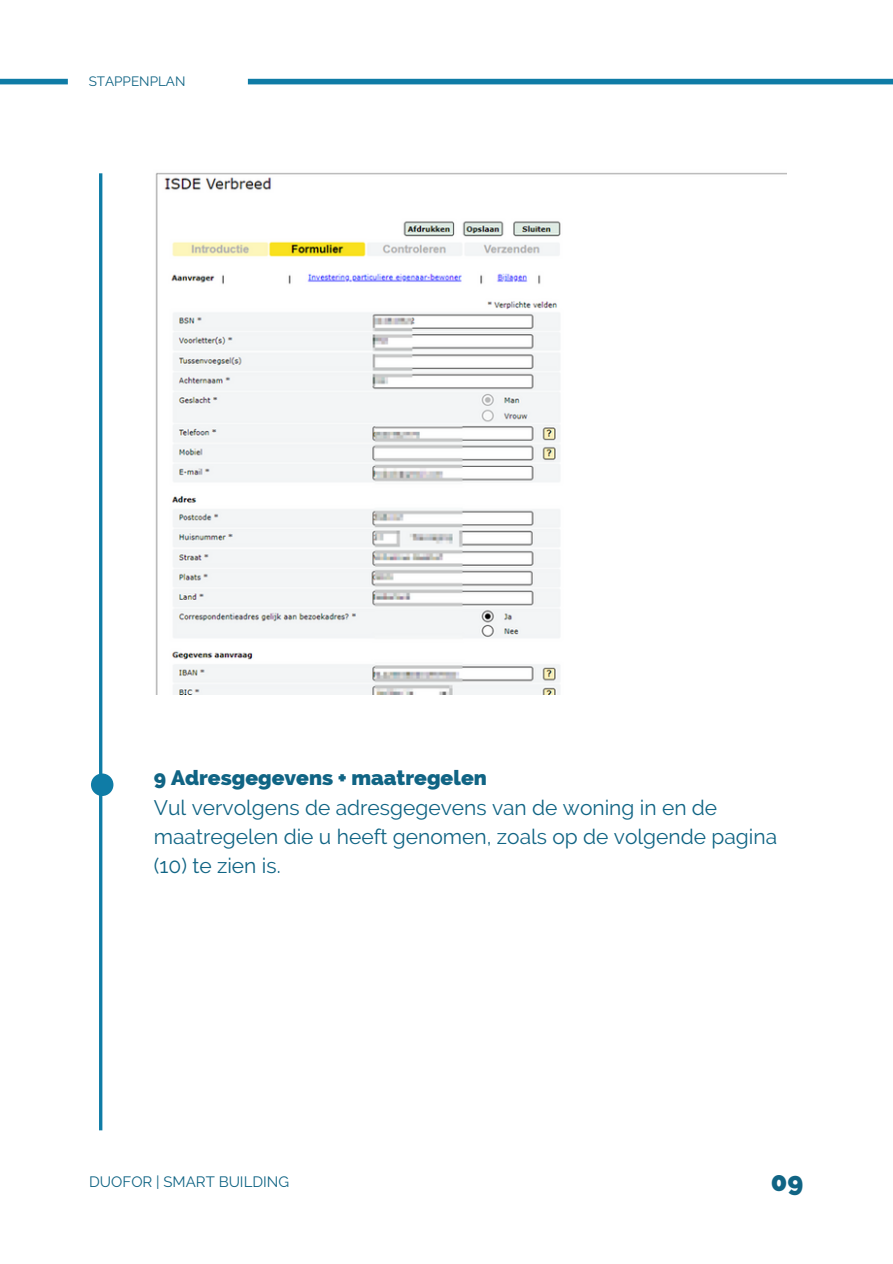
<style>
.page{position:relative;width:893px;height:1264px;background:#fff}
.page>*{position:absolute;margin:0;border:0;box-sizing:border-box;transform-origin:0 0}
.t1{font:800 27px "Raleway";color:#106484}
.t2{font:21px/29.2px "Raleway";color:#106484}
.t3{font:800 21px "Raleway";color:#106484}
.t4{font:15px "Raleway";color:#106484}
.t5{font:13.5px "Raleway";color:#106484}
</style>
<div class="page">
<div style="left:248px;top:79px;width:644px;height:5px;background:#0f7ca6"></div>
<div style="left:0;top:79px;width:68px;height:5px;background:#0f7ca6"></div>
<hr style="left:99px;top:173px;width:3px;height:957px;background:#0f7ca6">
<div style="left:91px;top:773px;width:22px;height:23px;background:#0f7ca6;border-radius:50%"></div>
<img style="left:155px;top:172px;width:631px;height:522px">
<p class="t5" style="left:89px;top:73px;width:98px">STAPPENPLAN</p>
<p class="t3" style="left:154px;top:765px;width:334px">9 Adresgegevens + maatregelen</p>
<p class="t2" style="left:154px;top:792px;width:624px">Vul vervolgens de adresgegevens van de woning in en de maatregelen die u heeft genomen, zoals op de volgende pagina (10) te zien is.</p>
<p class="t4" style="left:89px;top:1173px;width:201px">DUOFOR | SMART BUILDING</p>
<p class="t1" style="left:770px;top:1165px;width:34px">09</p>
</div>
